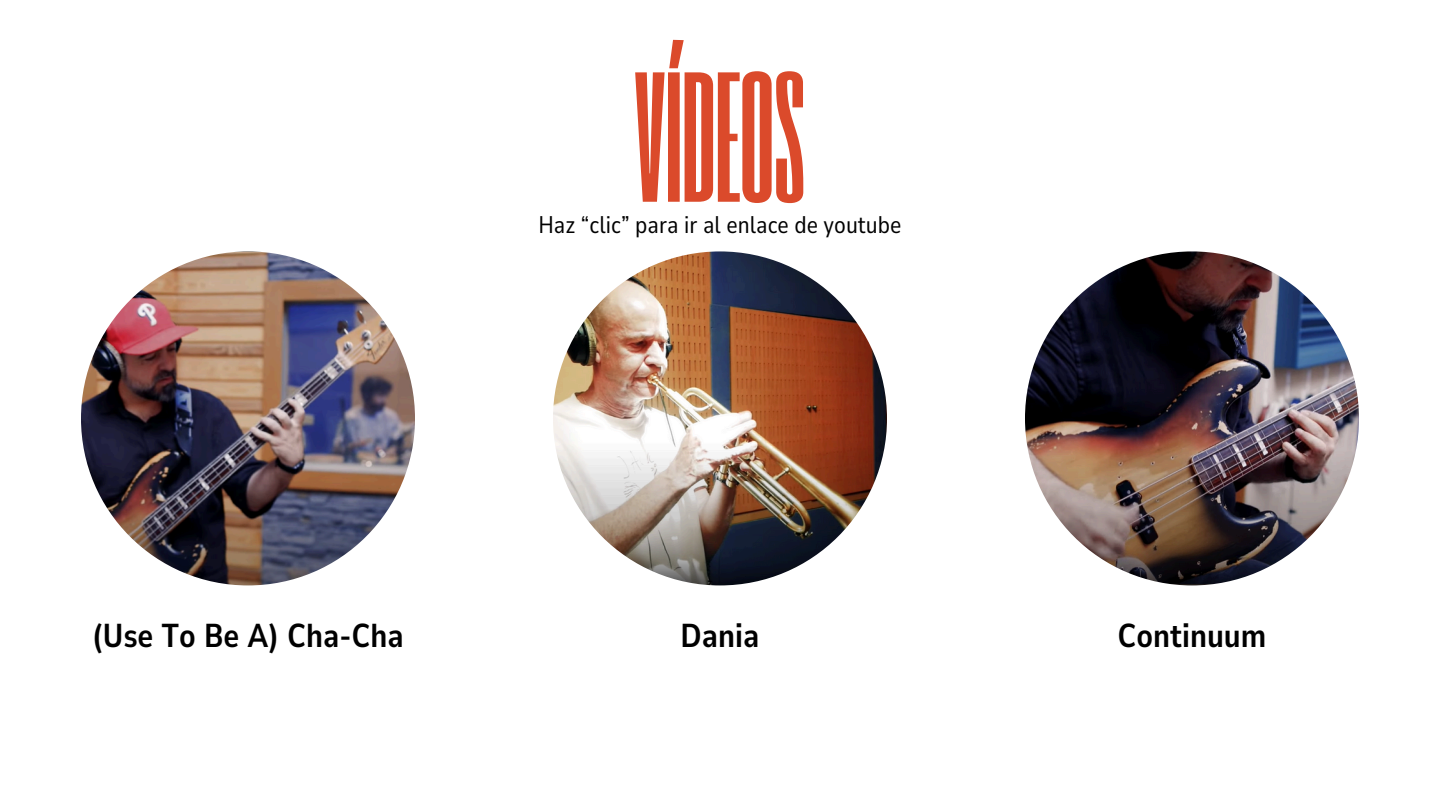
<style>
.page{position:relative;width:1440px;height:810px;background:#fff}
.page>*{position:absolute;margin:0;border:0;box-sizing:border-box;transform-origin:0 0}
.t1{font:194.8px "Extenda 20 Micro";color:#db4a2b}
.t2{font:700 33px "Nunito Sans 10 pt Condensed";color:#000}
.t3{font:24px "Nunito Sans 10 pt Condensed";color:#000}
</style>
<div class="page">
<img style="left:81px;top:251px;width:334px;height:334px;border-radius:50%">
<img style="left:553px;top:251px;width:334px;height:334px;border-radius:50%">
<img style="left:1025px;top:251px;width:334px;height:334px;border-radius:50%">
<p class="t1" style="left:634px;top:50px;width:173px">VÍDEOS</p>
<h2 class="t3" style="left:539px;top:209px;width:364px">Haz “clic” para ir al enlace de youtube</h2>
<p class="t2" style="left:92px;top:613px;width:313px">(Use To Be A) Cha-Cha</p>
<h2 class="t2" style="left:681px;top:613px;width:80px">Dania</h2>
<h2 class="t2" style="left:1117px;top:613px;width:151px">Continuum</h2>
</div>
